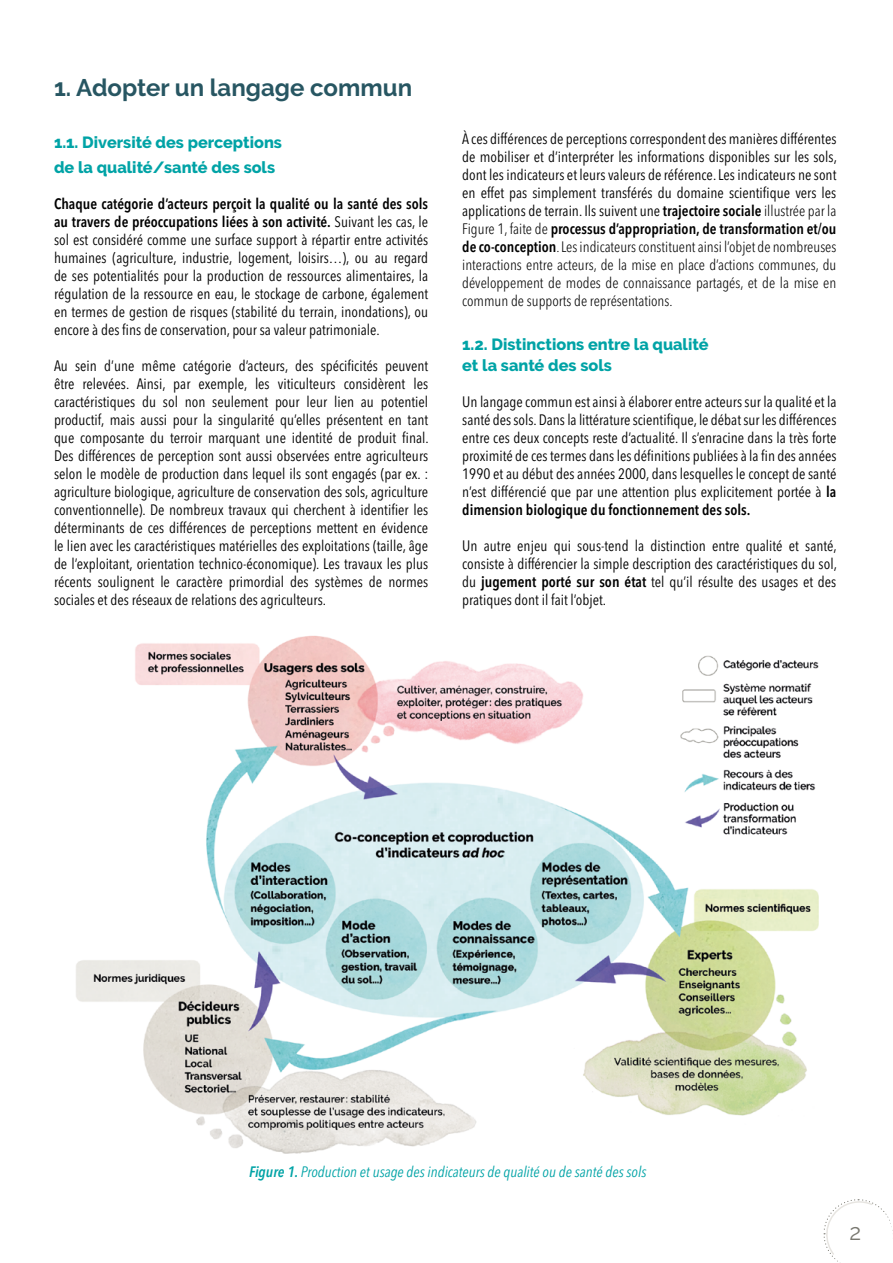
<style>
.page{position:relative;width:893px;height:1263px;background:#fff}
.page>*{position:absolute;margin:0;border:0;box-sizing:border-box;transform-origin:0 0}
.t1{font:700 24px "Raleway";color:#275662}
.t2{font:22.5px "Raleway";color:#797870}
.t3{font:800 16.2px "Raleway";color:#00a3a6}
.t4{font:condensed 15px/18px "Avenir Next LT Pro";color:#000;text-align:justify}
.t5{font:italic condensed 15px "Avenir Next LT Pro";color:#00a3a6}
.s1{font-weight:600}
.s2{font-weight:300}
</style>
<div class="page">
<svg style="left:823px;top:1199px;width:70px;height:64px"></svg>
<img style="left:76px;top:635px;width:743px;height:519px">
<p class="t1" style="left:54px;top:74px;width:360px">1. Adopter un langage commun</p>
<p class="t3" style="left:54px;top:133px;width:229px">1.1. Diversité des perceptions</p>
<p class="t3" style="left:54px;top:158px;width:223px">de la qualité/santé des sols</p>
<p class="t4" style="left:54px;top:195px;width:376px"><span class="s1">Chaque catégorie d’acteurs perçoit la qualité ou la santé des sols au travers de préoccupations liées à son activité.</span> Suivant les cas, le sol est considéré comme une surface support à répartir entre activités humaines (agriculture, industrie, logement, loisirs…), ou au regard de ses potentialités pour la production de ressources alimentaires, la régulation de la ressource en eau, le stockage de carbone, également en termes de gestion de risques (stabilité du terrain, inondations), ou encore à des fins de conservation, pour sa valeur patrimoniale.</p>
<p class="t4" style="left:54px;top:357px;width:376px">Au sein d’une même catégorie d’acteurs, des spécificités peuvent être relevées. Ainsi, par exemple, les viticulteurs considèrent les caractéristiques du sol non seulement pour leur lien au potentiel productif, mais aussi pour la singularité qu’elles présentent en tant que composante du terroir marquant une identité de produit final.<br>Des différences de perception sont aussi observées entre agriculteurs selon le modèle de production dans lequel ils sont engagés (par ex. : agriculture biologique, agriculture de conservation des sols, agriculture conventionnelle). De nombreux travaux qui cherchent à identifier les déterminants de ces différences de perceptions mettent en évidence le lien avec les caractéristiques matérielles des exploitations (taille, âge de l’exploitant, orientation technico-économique). Les travaux les plus récents soulignent le caractère primordial des systèmes de normes sociales et des réseaux de relations des agriculteurs.</p>
<p class="t4" style="left:462px;top:130px;width:376px">À ces différences de perceptions correspondent des manières différentes de mobiliser et d’interpréter les informations disponibles sur les sols, dont les indicateurs et leurs valeurs de référence. Les indicateurs ne sont en effet pas simplement transférés du domaine scientifique vers les applications de terrain. Ils suivent une <span class="s1">trajectoire sociale</span> <span class="s2">illustrée par la Figure 1, faite de</span> <span class="s1">processus d’appropriation, de transformation et/ou de co-conception</span><span class="s2">. Les indicateurs constituent ainsi l’objet de nombreuses interactions entre acteurs, de la mise en place d’actions communes, du développement de modes de connaissance partagés, et de la mise en commun de supports de représentations.</span></p>
<p class="t3" style="left:462px;top:335px;width:248px">1.2. Distinctions entre la qualité</p>
<p class="t3" style="left:462px;top:356px;width:151px">et la santé des sols</p>
<p class="t4" style="left:462px;top:393px;width:376px">Un langage commun est ainsi à élaborer entre acteurs sur la qualité et la santé des sols. Dans la littérature scientifique, le débat sur les différences entre ces deux concepts reste d’actualité. Il s’enracine dans la très forte proximité de ces termes dans les définitions publiées à la fin des années 1990 et au début des années 2000, dans lesquelles le concept de santé n’est différencié que par une attention plus explicitement portée à <span class="s1">la dimension biologique du fonctionnement des sols.</span></p>
<p class="t4" style="left:462px;top:537px;width:376px">Un autre enjeu qui sous-tend la distinction entre qualité et santé, consiste à différencier la simple description des caractéristiques du sol, du <span class="s1">jugement porté sur son état</span> tel qu’il résulte des usages et des pratiques dont il fait l’objet.</p>
<p class="t5" style="left:249px;top:1162px;width:399px"><span class="s1">Figure 1.</span> Production et usage des indicateurs de qualité ou de santé des sols</p>
<h2 class="t2" style="left:849px;top:1219px;width:13px">2</h2>
</div>
